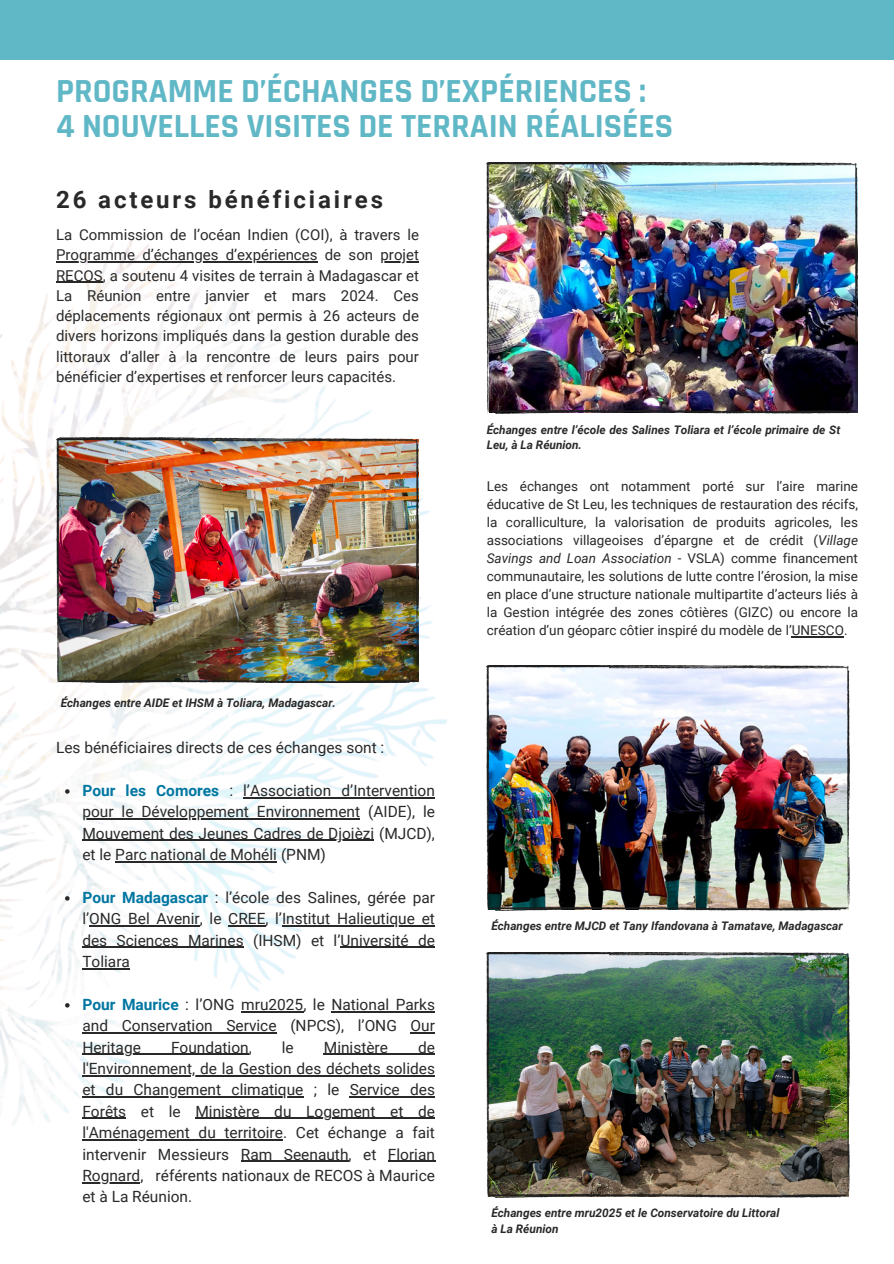
<style>
.page{position:relative;width:894px;height:1264px;background:#fff}
.page>*{position:absolute;margin:0;border:0;box-sizing:border-box;transform-origin:0 0}
.t1{font:700 34.05px/34.8px "Rajdhani";color:#60b7c6}
.t2{font:700 24px "Roboto";letter-spacing:.12em;color:#292929}
.t3{font:15.45px/21.3px "Roboto";color:#292929}
.t4{font:15px/20.2px "Roboto";color:#292929;text-align:justify}
.t5{font:13.5px/18px "Roboto";color:#292929;text-align:justify}
.t6{font:italic 700 11.85px/15.8px "Roboto";color:#292929}
.s1{font-weight:700;color:#0076a1}
.s2{font-style:italic}
</style>
<div class="page">
<div style="left:0;top:0;width:893px;height:60px;background:#60b7c6"></div>
<img style="left:18px;top:238px;width:531px;height:960px">
<img style="left:0;top:334px;width:18px;height:791px">
<img style="left:486px;top:162px;width:371px;height:251px">
<img style="left:56px;top:437px;width:363px;height:246px">
<img style="left:486px;top:665px;width:363px;height:245px">
<img style="left:486px;top:952px;width:363px;height:245px">
<hr style="left:56px;top:261px;width:261px;height:1px;background:#292929">
<hr style="left:380px;top:261px;width:39px;height:1px;background:#292929">
<hr style="left:56px;top:282px;width:47px;height:1px;background:#292929">
<hr style="left:791px;top:636px;width:52px;height:1px;background:#292929">
<svg style="left:65px;top:789px;width:5px;height:4px"></svg>
<hr style="left:243px;top:797px;width:192px;height:1px;background:#292929">
<hr style="left:82px;top:818px;width:278px;height:1px;background:#292929">
<hr style="left:82px;top:839px;width:292px;height:2px;background:#292929">
<hr style="left:115px;top:861px;width:162px;height:1px;background:#292929">
<svg style="left:65px;top:896px;width:5px;height:4px"></svg>
<hr style="left:89px;top:925px;width:111px;height:1px;background:#292929">
<hr style="left:228px;top:925px;width:37px;height:1px;background:#292929">
<hr style="left:282px;top:925px;width:153px;height:1px;background:#292929">
<hr style="left:82px;top:946px;width:162px;height:1px;background:#292929">
<hr style="left:340px;top:946px;width:95px;height:1px;background:#292929">
<hr style="left:82px;top:968px;width:48px;height:1px;background:#292929">
<svg style="left:65px;top:1003px;width:5px;height:4px"></svg>
<hr style="left:241px;top:1010px;width:62px;height:2px;background:#292929">
<hr style="left:331px;top:1010px;width:104px;height:2px;background:#292929">
<hr style="left:82px;top:1032px;width:194px;height:1px;background:#292929">
<svg style="left:410px;top:1032px;width:25px;height:1px"></svg>
<hr style="left:82px;top:1053px;width:167px;height:1px;background:#292929">
<hr style="left:324px;top:1053px;width:111px;height:1px;background:#292929">
<hr style="left:82px;top:1075px;width:353px;height:1px;background:#292929">
<hr style="left:82px;top:1096px;width:221px;height:1px;background:#292929">
<hr style="left:349px;top:1096px;width:86px;height:1px;background:#292929">
<hr style="left:82px;top:1117px;width:44px;height:1px;background:#292929">
<hr style="left:195px;top:1117px;width:240px;height:1px;background:#292929">
<hr style="left:82px;top:1139px;width:201px;height:1px;background:#292929">
<hr style="left:241px;top:1160px;width:107px;height:1px;background:#292929">
<hr style="left:388px;top:1160px;width:47px;height:1px;background:#292929">
<hr style="left:82px;top:1181px;width:58px;height:2px;background:#292929">
<p class="t1" style="left:56px;top:75px;width:618px">PROGRAMME D’ÉCHANGES D’EXPÉRIENCES :<br>4 NOUVELLES VISITES DE TERRAIN RÉALISÉES</p>
<p class="t2" style="left:56px;top:186px;width:328px">26 acteurs bénéficiaires</p>
<p class="t4" style="left:56px;top:225px;width:364px">La Commission de l’océan Indien (COI), à travers le</p>
<h3 class="t4" style="left:56px;top:245px;width:318px">Programme d’échanges d’expériences de son</h3>
<p class="t4" style="left:56px;top:245px;width:364px;text-indent:324px">projet RECOS, a soutenu 4 visites de terrain à Madagascar et La Réunion entre janvier et mars 2024. Ces déplacements régionaux ont permis à 26 acteurs de divers horizons impliqués dans la gestion durable des littoraux d’aller à la rencontre de leurs pairs pour bénéficier d’expertises et renforcer leurs capacités.</p>
<p class="t6" style="left:61px;top:695px;width:276px">Échanges entre AIDE et IHSM à Toliara, Madagascar.</p>
<h1 class="t3" style="left:56px;top:737px;width:329px">Les bénéficiaires directs de ces échanges sont :</h1>
<p class="t3" style="left:82px;top:780px;width:354px"><span class="s1">Pour les Comores</span> : l’Association d’Intervention</p>
<p class="t3" style="left:82px;top:801px;width:354px">pour le Développement Environnement (AIDE), le</p>
<p class="t3" style="left:82px;top:822px;width:354px">Mouvement des Jeunes Cadres de Djoièzi (MJCD), et le Parc national de Mohéli (PNM)</p>
<p class="t3" style="left:82px;top:887px;width:354px"><span class="s1">Pour Madagascar</span> : l’école des Salines, gérée par l’ONG Bel Avenir, le CREE, l’Institut Halieutique et</p>
<p class="t3" style="left:82px;top:929px;width:354px">des Sciences Marines (IHSM) et l’Université de<br>Toliara</p>
<p class="t3" style="left:82px;top:993px;width:354px"><span class="s1">Pour Maurice</span> : l’ONG mru2025, le National Parks and Conservation Service (NPCS), l’ONG</p>
<p class="t3" style="left:410px;top:1015px;width:26px">Our</p>
<p class="t3" style="left:82px;top:1036px;width:60px">Heritage</p>
<p class="t3" style="left:171px;top:1036px;width:82px">Foundation,</p>
<p class="t3" style="left:282px;top:1036px;width:13px">le</p>
<p class="t3" style="left:324px;top:1036px;width:66px">Ministère</p>
<p class="t3" style="left:418px;top:1036px;width:18px">de</p>
<p class="t3" style="left:82px;top:1058px;width:354px">l'Environnement, de la Gestion des déchets solides</p>
<p class="t3" style="left:82px;top:1079px;width:354px">et du Changement climatique ; le Service des<br>Forêts et le</p>
<p class="t3" style="left:195px;top:1100px;width:241px">Ministère du Logement et de</p>
<p class="t3" style="left:82px;top:1122px;width:354px;text-align:justify">l'Aménagement du territoire. Cet échange a fait intervenir Messieurs Ram Seenauth, et Florian Rognard, référents nationaux de RECOS à Maurice et à La Réunion.</p>
<p class="t6" style="left:486px;top:422px;width:355px">Échanges entre l’école des Salines Toliara et l’école primaire de St<br>Leu, à La Réunion.</p>
<p class="t5" style="left:486px;top:477px;width:372px">Les échanges ont notamment porté sur l’aire marine éducative de St Leu, les techniques de restauration des récifs, la coralliculture, la valorisation de produits agricoles, les associations villageoises d’épargne et de crédit (<span class="s2">Village Savings and Loan Association</span> - VSLA) comme financement communautaire, les solutions de lutte contre l’érosion, la mise en place d’une structure nationale multipartite d’acteurs liés à la Gestion intégrée des zones côtières (GIZC) ou encore la création d’un géoparc côtier inspiré du modèle de l’UNESCO.</p>
<p class="t6" style="left:491px;top:918px;width:353px">Échanges entre MJCD et Tany Ifandovana à Tamatave, Madagascar</p>
<p class="t6" style="left:491px;top:1205px;width:289px">Échanges entre mru2025 et le Conservatoire du Littoral à La Réunion</p>
</div>
